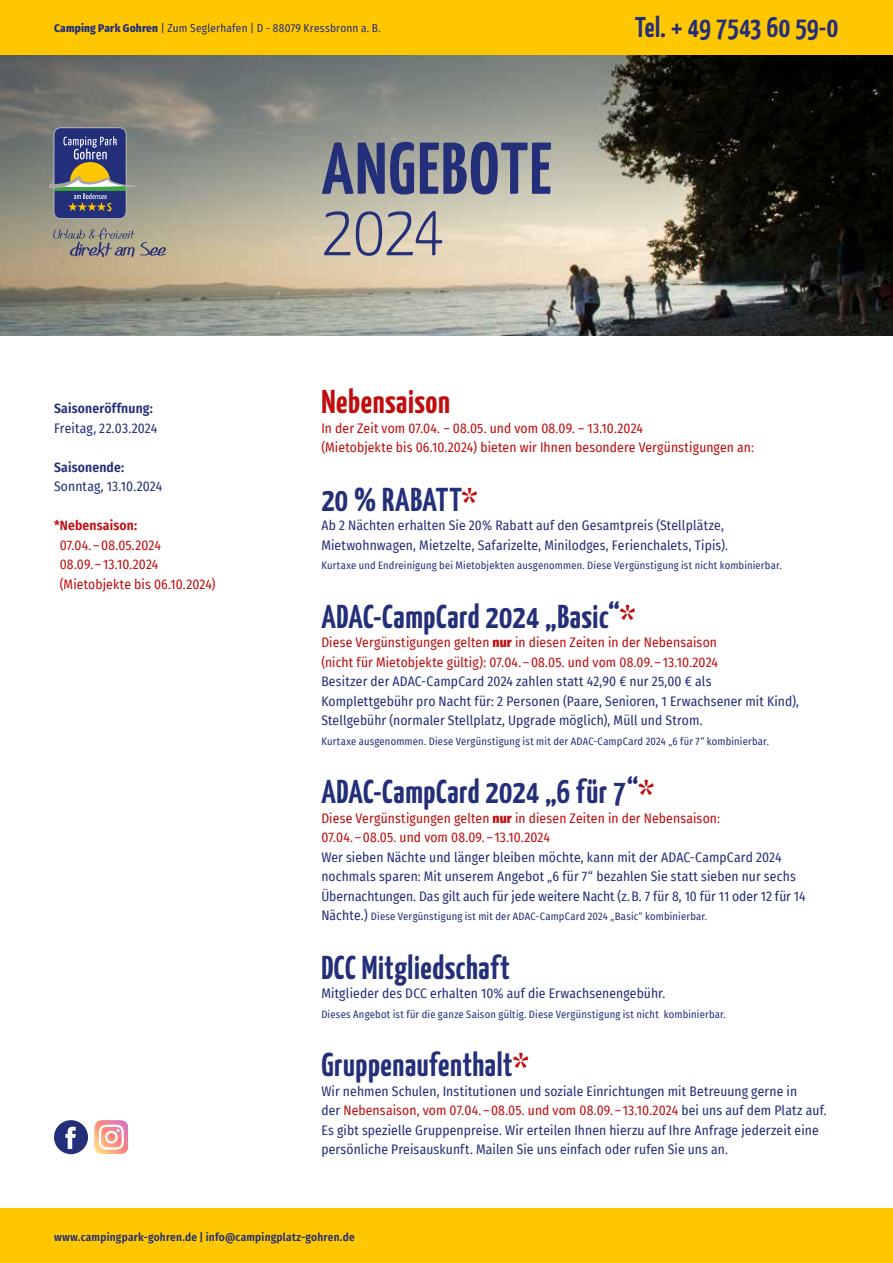
<style>
.page{position:relative;width:893px;height:1263px;background:#fff}
.page>*{position:absolute;margin:0;border:0;box-sizing:border-box;transform-origin:0 0}
.t1{font:700 73.05px "Yanone Kaffeesatz";letter-spacing:.025em;color:#242f7a}
.t2{font:300 73.05px "Yanone Kaffeesatz";color:#242f7a}
.t3{font:700 33px "Yanone Kaffeesatz";letter-spacing:.015em;color:#242f7a}
.t4{font:700 33px "Yanone Kaffeesatz";letter-spacing:.015em;color:#c00d0e}
.t5{font:700 28.5px "Yanone Kaffeesatz";letter-spacing:.005em;color:#242f7a}
.t6{font:13.5px/19.5px "Fira Sans Condensed";letter-spacing:.01em;color:#242f7a}
.t7{font:13.5px/19.5px "Fira Sans Condensed";letter-spacing:.01em;color:#c00d0e}
.t8{font:600 13.5px "Fira Sans Condensed";letter-spacing:.01em;color:#242f7a}
.t9{font:600 13.5px "Fira Sans Condensed";letter-spacing:.015em;color:#c00d0e}
.t10{font:11.25px "Fira Sans Condensed";letter-spacing:.02em;color:#242f7a}
.t11{font:600 11.25px "Fira Sans Condensed";letter-spacing:.02em;color:#242f7a}
.t12{font:10.5px "Fira Sans Condensed";letter-spacing:.02em;color:#242f7a}
.s1{font-weight:800}
.s2{color:#c00d0e}
.s3{font-size:13.5px}
</style>
<div class="page">
<img style="left:0;top:54px;width:893px;height:281px">
<div style="left:0;top:0;width:893px;height:54px;background:#fec700"></div>
<div style="left:0;top:1209px;width:893px;height:54px;background:#fec700"></div>
<svg style="left:54px;top:1120px;width:74px;height:34px"></svg>
<svg style="left:53px;top:228px;width:113px;height:29px;background:#9b9589"></svg>
<svg style="left:49px;top:127px;width:86px;height:92px;background:#5f657b"></svg>
<p class="t10" style="left:54px;top:20px;width:328px"><span class="s1">Camping Park Gohren</span> | Zum Seglerhafen | D - 88079 Kressbronn a. B.</p>
<h3 class="t5" style="left:635px;top:7px;width:205px">Tel. + 49 7543 60 59-0</h3>
<p class="t8" style="left:54px;top:397px;width:100px">Saisoneröffnung:</p>
<p class="t6" style="left:54px;top:418px;width:105px">Freitag, 22.03.2024</p>
<p class="t8" style="left:54px;top:456px;width:72px">Saisonende:</p>
<p class="t6" style="left:54px;top:476px;width:110px">Sonntag, 13.10.2024</p>
<p class="t9" style="left:54px;top:514px;width:85px">*Nebensaison:</p>
<p class="t7" style="left:60px;top:535px;width:157px">07.04. –08.05.2024<br>08.09. – 13.10.2024 (Mietobjekte bis 06.10.2024)</p>
<h1 class="t1" style="left:322px;top:117px;width:232px">ANGEBOTE</h1>
<h1 class="t2" style="left:321px;top:178px;width:125px">2024</h1>
<h2 class="t4" style="left:321px;top:378px;width:130px">Nebensaison</h2>
<p class="t7" style="left:321px;top:418px;width:434px">In der Zeit vom 07.04. – 08.05. und vom 08.09. – 13.10.2024<br>(Mietobjekte bis 06.10.2024) bieten wir Ihnen besondere Vergünstigungen an:</p>
<h2 class="t3" style="left:321px;top:476px;width:157px">20 % RABATT<span class="s2">*</span></h2>
<p class="t6" style="left:321px;top:515px;width:408px">Ab 2 Nächten erhalten Sie 20% Rabatt auf den Gesamtpreis (Stellplätze,<br>Mietwohnwagen, Mietzelte, Safarizelte, Minilodges, Ferienchalets, Tipis).</p>
<p class="t12" style="left:321px;top:557px;width:462px">Kurtaxe und Endreinigung bei Mietobjekten ausgenommen. Diese Vergünstigung ist nicht kombinierbar.</p>
<h2 class="t3" style="left:321px;top:593px;width:315px">ADAC-CampCard 2024 „Basic“<span class="s2">*</span></h2>
<p class="t7" style="left:321px;top:632px;width:398px">Diese Vergünstigungen gelten <span class="s1">nur</span> in diesen Zeiten in der Nebensaison (nicht für Mietobjekte gültig): 07.04. –08.05. und vom 08.09. – 13.10.2024</p>
<p class="t6" style="left:321px;top:671px;width:479px">Besitzer der ADAC-CampCard 2024 zahlen statt 42,90 € nur 25,00 € als<br>Komplettgebühr pro Nacht für: 2 Personen (Paare, Senioren, 1 Erwachsener mit Kind),<br>Stellgebühr (normaler Stellplatz, Upgrade möglich), Müll und Strom.</p>
<p class="t12" style="left:321px;top:733px;width:449px">Kurtaxe ausgenommen. Diese Vergünstigung ist mit der ADAC-CampCard 2024 „6 für 7“ kombinierbar.</p>
<h2 class="t3" style="left:321px;top:768px;width:334px">ADAC-CampCard 2024 „6 für 7“<span class="s2">*</span></h2>
<p class="t7" style="left:321px;top:808px;width:400px">Diese Vergünstigungen gelten <span class="s1">nur</span> in diesen Zeiten in der Nebensaison:<br>07.04. –08.05. und vom 08.09. – 13.10.2024</p>
<p class="t6" style="left:321px;top:847px;width:486px">Wer sieben Nächte und länger bleiben möchte, kann mit der ADAC-CampCard 2024 nochmals sparen: Mit unserem Angebot „6 für 7“ bezahlen Sie statt sieben nur sechs<br>Übernachtungen. Das gilt auch für jede weitere Nacht (z.B. 7 für 8, 10 für 11 oder 12 für 14</p>
<p class="t12" style="left:321px;top:908px;width:387px"><span class="s3">Nächte.)</span> Diese Vergünstigung ist mit der ADAC-CampCard 2024 „Basic“ kombinierbar.</p>
<h2 class="t3" style="left:321px;top:944px;width:190px">DCC Mitgliedschaft</h2>
<p class="t6" style="left:321px;top:983px;width:346px">Mitglieder des DCC erhalten 10% auf die Erwachsenengebühr.</p>
<p class="t12" style="left:321px;top:1006px;width:406px">Dieses Angebot ist für die ganze Saison gültig. Diese Vergünstigung ist nicht kombinierbar.</p>
<h2 class="t3" style="left:321px;top:1041px;width:209px">Gruppenaufenthalt<span class="s2">*</span></h2>
<p class="t6" style="left:321px;top:1081px;width:507px">Wir nehmen Schulen, Institutionen und soziale Einrichtungen mit Betreuung gerne in<br>der <span class="s2">Nebensaison, vom 07.04. –08.05. und vom 08.09. – 13.10.2024</span> bei uns auf dem Platz auf.<br>Es gibt spezielle Gruppenpreise. Wir erteilen Ihnen hierzu auf Ihre Anfrage jederzeit eine persönliche Preisauskunft. Mailen Sie uns einfach oder rufen Sie uns an.</p>
<p class="t11" style="left:54px;top:1228px;width:302px">www.campingpark-gohren.de | info@campingplatz-gohren.de</p>
</div>
